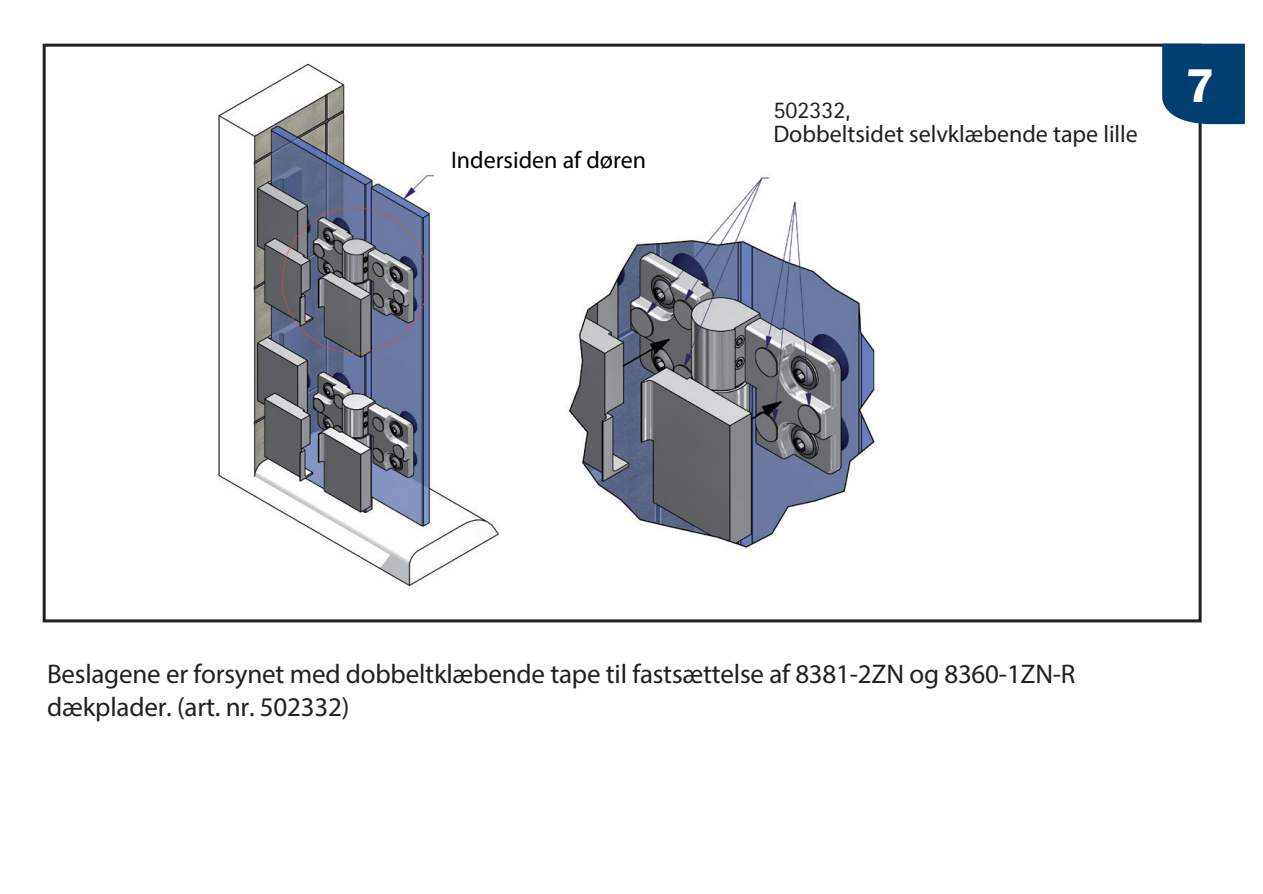
<style>
.page{position:relative;width:1263px;height:894px;background:#fff}
.page>*{position:absolute;margin:0;border:0;box-sizing:border-box;transform-origin:0 0}
.t1{font:600 48.9px "Franklin Got Itc TCE";color:#fff}
.t2{font:27px/33px "Myriad Pro";letter-spacing:-.01em;color:#231f20}
.t3{font:24px "Myriad Pro";color:#231f20}
.t4{font:24px "Myriad Pro";color:#000}
.t5{font:24px "Rotis Sans Serif";color:#231f20}
</style>
<div class="page">
<img style="left:218px;top:63px;width:657px;height:523px">
<div style="left:1162px;top:44px;width:83px;height:80px;background:#004071"></div>
<p class="t4" style="left:451px;top:145px;width:197px">Indersiden af døren</p>
<p class="t5" style="left:773px;top:96px;width:78px">502332,</p>
<p class="t3" style="left:773px;top:119px;width:366px">Dobbeltsidet selvklæbende tape lille</p>
<h1 class="t1" style="left:1185px;top:58px;width:30px">7</h1>
<p class="t2" style="left:47px;top:657px;width:1030px">Beslagene er forsynet med dobbeltklæbende tape til fastsættelse af 8381-2ZN og 8360-1ZN-R dækplader. (art. nr. 502332)</p>
</div>
